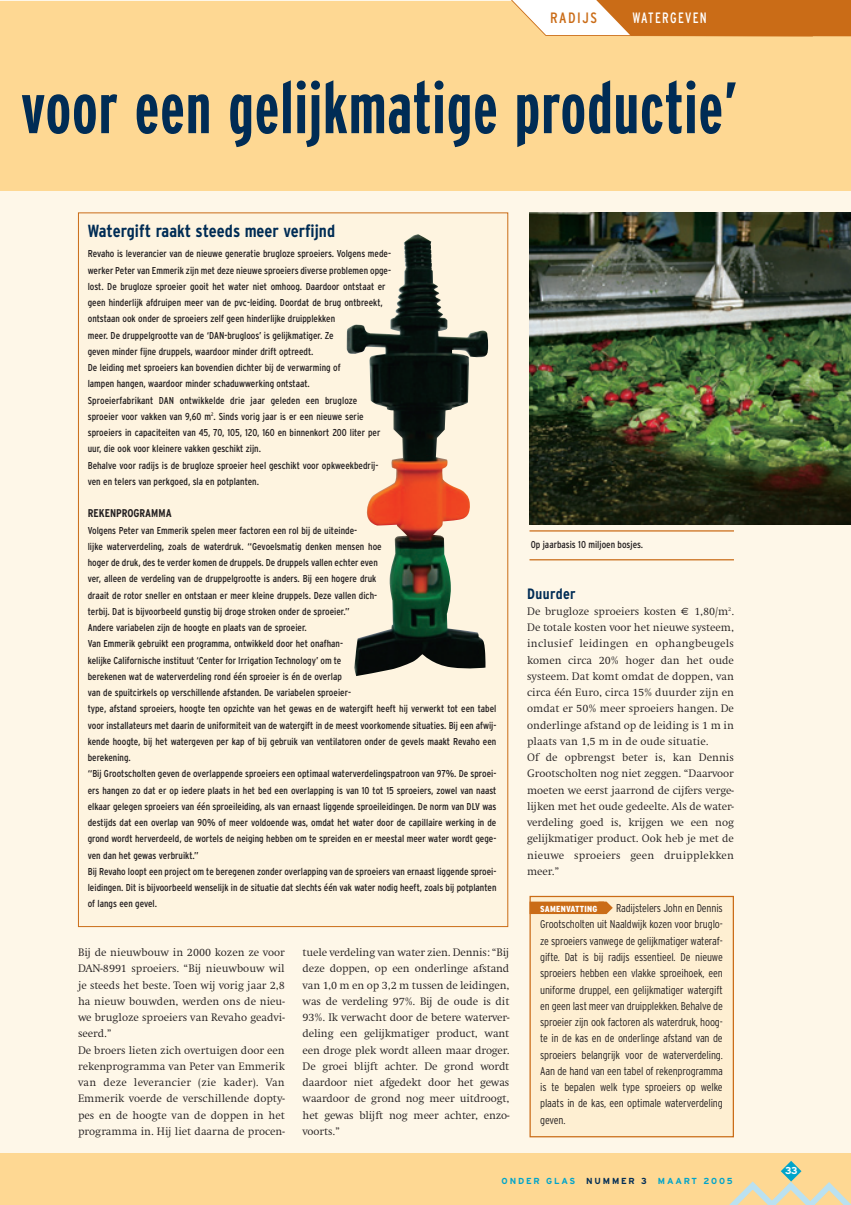
<style>
.page{position:relative;width:851px;height:1205px;background:#fff}
.page>*{position:absolute;margin:0;border:0;box-sizing:border-box;transform-origin:0 0}
.t1{font:700 extra-condensed 72.5px "Interstate";letter-spacing:.015em;color:#002c55}
.t2{font:700 condensed 17.5px "Interstate";color:#002c55}
.t3{font:condensed 15px "Interstate";letter-spacing:.1em;color:#fff;scale:.87 1}
.t4{font:700 condensed 15px "Interstate";letter-spacing:.025em;color:#002c55}
.t5{font:condensed 15px "Interstate";letter-spacing:.1em;color:#ca6c17}
.t6{font:300 11.25px/16.2px "Swift";color:#231f20}
.t7{font:300 condensed 11.25px/16.2px "Interstate";letter-spacing:-.015em;color:#231f20;text-align:justify}
.t8{font:700 condensed 11.25px "Interstate";color:#231f20}
.t9{font:condensed 10px/16.2px "Interstate";color:#231f20}
.t10{font:700 10px "Interstate";color:#fff}
.t11{font:700 8.75px "Interstate";letter-spacing:.205em;color:#00a4ca}
.t12{font:900 condensed 8.75px "Interstate";letter-spacing:.025em;color:#fff}
.t13{font:700 8.75px "Interstate";letter-spacing:.205em;color:#002c55}
.s1{font-family:"Courier";font-weight:400}
</style>
<div class="page">
<div style="left:0;top:1px;width:850px;height:1204px;background:#fef7e8"></div>
<div style="left:0;top:1px;width:850px;height:189px;background:#fed893"></div>
<div style="left:0;top:1153px;width:850px;height:52px;background:#fed893"></div>
<svg style="left:713px;top:1124px;width:137px;height:81px"></svg>
<img style="left:529px;top:212px;width:321px;height:313px">
<hr style="left:529px;top:530px;width:204px;height:1px;background:#ca6c17">
<hr style="left:529px;top:559px;width:204px;height:1px;background:#ca6c17">
<svg style="left:512px;top:1px;width:338px;height:35px;background:#d99555"></svg>
<div style="left:78px;top:213px;width:429px;height:713px;background:#fef4e0"></div>
<div style="left:530px;top:896px;width:203px;height:241px;background:#feefd2"></div>
<div style="left:529px;top:896px;width:204px;height:241px;border:1px solid #ca6c17"></div>
<div style="left:530px;top:902px;width:73px;height:11px;background:#ca6c17"></div>
<div style="left:529px;top:901px;width:75px;height:13px;border:1px solid #ca6c17"></div>
<svg style="left:592px;top:901px;width:20px;height:13px"></svg>
<img style="left:346px;top:234px;width:142px;height:436px">
<h3 class="t5" style="left:550px;top:12px;width:48px">RADIJS</h3>
<h3 class="t3" style="left:632px;top:12px;width:87px">WATERGEVEN</h3>
<h1 class="t1" style="left:21px;top:81px;width:718px">voor een gelijkmatige productie’</h1>
<h2 class="t2" style="left:88px;top:224px;width:249px">Watergift raakt steeds meer verfijnd</h2>
<p class="t9" style="left:88px;top:246px;width:305px">Revaho is leverancier van de nieuwe generatie brugloze sproeiers. Volgens mede&shy;werker Peter van Emmerik zijn met deze nieuwe sproeiers diverse problemen opge&shy;lost. De brugloze sproeier gooit het water niet omhoog. Daardoor ontstaat er geen hinderlijk afdruipen meer van de pvc-leiding. Doordat de brug ontbreekt, ontstaan ook onder de sproeiers zelf geen hinderlijke druipplekken<br>meer. De druppelgrootte van de ‘DAN-brugloos’ is gelijkmatiger. Ze<br>geven minder fijne druppels, waardoor minder drift optreedt.<br>De leiding met sproeiers kan bovendien dichter bij de verwarming of<br>lampen hangen, waardoor minder schaduwwerking ontstaat.<br>Sproeierfabrikant DAN ontwikkelde drie jaar geleden een brugloze<br>sproeier voor vakken van 9,60 m<sup>2</sup>. Sinds vorig jaar is er een nieuwe serie sproeiers in capaciteiten van 45, 70, 105, 120, 160 en binnenkort 200 liter per uur, die ook voor kleinere vakken geschikt zijn.<br>Behalve voor radijs is de brugloze sproeier heel geschikt voor opkweekbedrij&shy;ven en telers van perkgoed, sla en potplanten.</p>
<p class="t8" style="left:88px;top:509px;width:85px">REKENPROGRAMMA</p>
<p class="t9" style="left:88px;top:523px;width:410px">Volgens Peter van Emmerik spelen meer factoren een rol bij de uiteinde-<br>lijke waterverdeling, zoals de waterdruk. “Gevoelsmatig denken mensen hoe<br>hoger de druk, des te verder komen de druppels. De druppels vallen echter even<br>ver, alleen de verdeling van de druppelgrootte is anders. Bij een hogere druk<br>draait de rotor sneller en ontstaan er meer kleine druppels. Deze vallen dich-<br>terbij. Dat is bijvoorbeeld gunstig bij droge stroken onder de sproeier.”<br>Andere variabelen zijn de hoogte en plaats van de sproeier.<br>Van Emmerik gebruikt een programma, ontwikkeld door het onafhan-<br>kelijke Californische instituut ‘Center for Irrigation Technology’ om te<br>berekenen wat de waterverdeling rond één sproeier is én de overlap<br>van de spuitcirkels op verschillende afstanden. De variabelen sproeier-<br>type, afstand sproeiers, hoogte ten opzichte van het gewas en de watergift heeft hij verwerkt tot een tabel voor installateurs met daarin de uniformiteit van de watergift in de meest voorkomende situaties. Bij een afwij&shy;kende hoogte, bij het watergeven per kap of bij gebruik van ventilatoren onder de gevels maakt Revaho een berekening.<br>“Bij Grootscholten geven de overlappende sproeiers een optimaal waterverdelingspatroon van 97%. De sproei&shy;ers hangen zo dat er op iedere plaats in het bed een overlapping is van 10 tot 15 sproeiers, zowel van naast elkaar gelegen sproeiers van één sproeileiding, als van ernaast liggende sproeileidingen. De norm van DLV was destijds dat een overlap van 90% of meer voldoende was, omdat het water door de capillaire werking in de grond wordt herverdeeld, de wortels de neiging hebben om te spreiden en er meestal meer water wordt gege&shy;ven dan het gewas verbruikt.”<br>Bij Revaho loopt een project om te beregenen zonder overlapping van de sproeiers van ernaast liggende sproei&shy;leidingen. Dit is bijvoorbeeld wenselijk in de situatie dat slechts één vak water nodig heeft, zoals bij potplanten of langs een gevel.</p>
<p class="t6" style="left:78px;top:945px;width:208px">Bij de nieuwbouw in 2000 kozen ze voor DAN-8991 sproeiers. “Bij nieuwbouw wil je steeds het beste. Toen wij vorig jaar 2,8 ha nieuw bouwden, werden ons de nieu&shy;we brugloze sproeiers van Revaho geadvi&shy;seerd.”<br>De broers lieten zich overtuigen door een rekenprogramma van Peter van Emmerik van deze leverancier (zie kader). Van Emmerik voerde de verschillende dopty&shy;pes en de hoogte van de doppen in het programma in. Hij liet daarna de procen-</p>
<p class="t6" style="left:302px;top:945px;width:208px;text-align:justify">tuele verdeling van water zien. Dennis: “Bij deze doppen, op een onderlinge afstand van 1,0 m en op 3,2 m tussen de leidingen, was de verdeling 97%. Bij de oude is dit 93%. Ik verwacht door de betere waterver&shy;deling een gelijkmatiger product, want een droge plek wordt alleen maar droger.<br>De groei blijft achter. De grond wordt daardoor niet afgedekt door het gewas waardoor de grond nog meer uitdroogt, het gewas blijft nog meer achter, enzo&shy;voorts.”</p>
<p class="t9" style="left:530px;top:537px;width:114px">Op jaarbasis 10 miljoen bosjes.</p>
<h3 class="t4" style="left:527px;top:588px;width:50px">Duurder</h3>
<p class="t6" style="left:527px;top:604px;width:208px">De brugloze sproeiers kosten <span class="s1">€</span> 1,80/m<sup>2</sup>.<br>De totale kosten voor het nieuwe systeem, inclusief leidingen en ophangbeugels komen circa 20% hoger dan het oude systeem. Dat komt omdat de doppen, van circa één Euro, circa 15% duurder zijn en omdat er 50% meer sproeiers hangen. De onderlinge afstand op de leiding is 1 m in plaats van 1,5 m in de oude situatie.<br>Of de opbrengst beter is, kan Dennis Grootscholten nog niet zeggen. “Daarvoor moeten we eerst jaarrond de cijfers verge&shy;lijken met het oude gedeelte. Als de water&shy;verdeling goed is, krijgen we een nog gelijkmatiger product. Ook heb je met de nieuwe sproeiers geen druipplekken meer.”</p>
<p class="t7" style="left:540px;top:901px;width:184px;text-indent:76px">Radijstelers John en Dennis Grootscholten uit Naaldwijk kozen voor bruglo&shy;ze sproeiers vanwege de gelijkmatiger wateraf&shy;gifte. Dat is bij radijs essentieel. De nieuwe sproeiers hebben een vlakke sproeihoek, een uniforme druppel, een gelijkmatiger watergift en geen last meer van druipplekken. Behalve de sproeier zijn ook factoren als waterdruk, hoog&shy;te in de kas en de onderlinge afstand van de sproeiers belangrijk voor de waterverdeling.<br>Aan de hand van een tabel of rekenprogramma is te bepalen welk type sproeiers op welke plaats in de kas, een optimale waterverdeling geven.</p>
<p class="t12" style="left:540px;top:906px;width:59px">SAMENVATTING</p>
<p class="t11" style="left:501px;top:1177px;width:75px">ONDER GLAS</p>
<p class="t13" style="left:586px;top:1177px;width:62px">NUMMER 3</p>
<p class="t11" style="left:657px;top:1177px;width:76px">MAART 2005</p>
<p class="t10" style="left:784px;top:1167px;width:14px">33</p>
</div>
